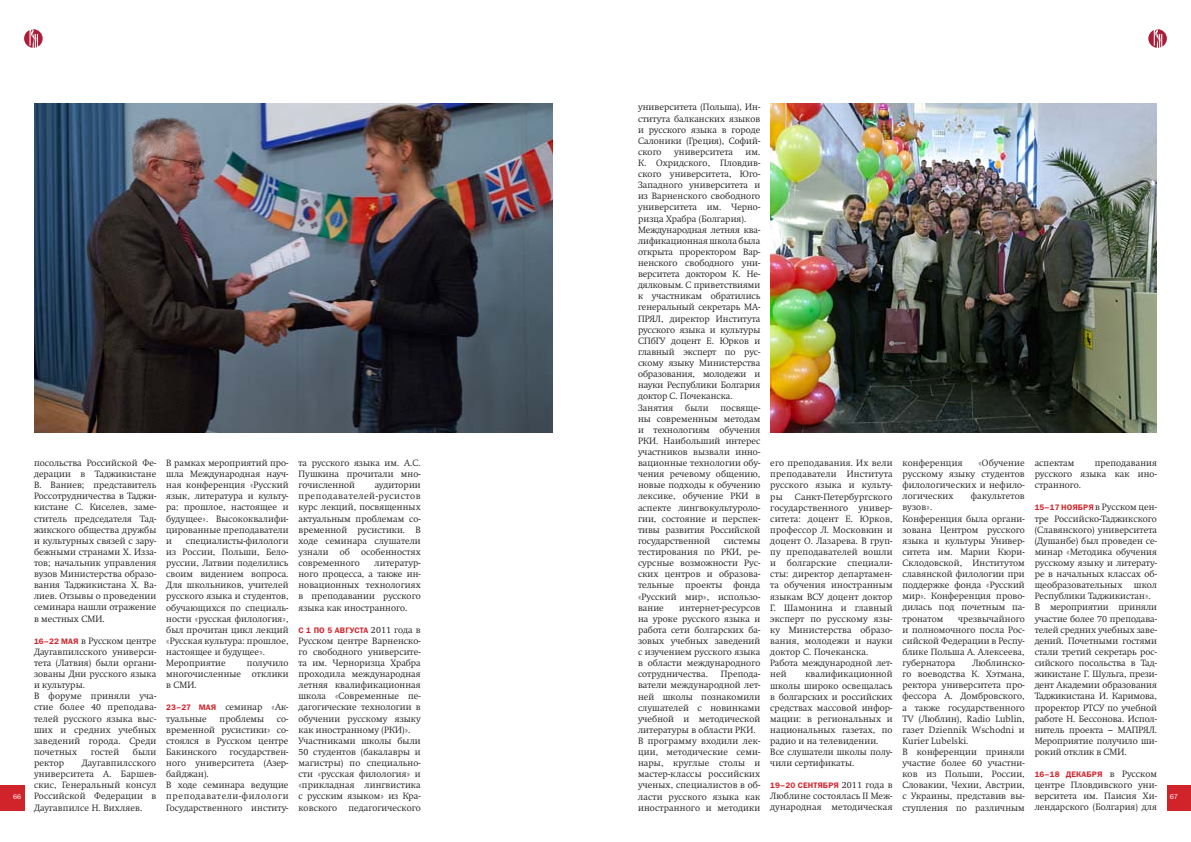
<style>
.page{position:relative;width:1191px;height:842px;background:#fff}
.page>*{position:absolute;margin:0;border:0;box-sizing:border-box;transform-origin:0 0}
.t1{font:9px/11.1px "Swift Light C";letter-spacing:.01em;color:#231f20;text-align:justify}
.t2{font:8px "Franklin Gothic Demi C";letter-spacing:.01em;color:#d1232a}
.t3{font:7px "Franklin Gothic Book C";color:#fff}
.t4{font:6.8px "Franklin Gothic Book C";color:#fff}
</style>
<div class="page">
<div style="left:0;top:785px;width:24px;height:25px;background:#d1232a"></div>
<svg style="left:24px;top:29px;width:19px;height:19px"></svg>
<div style="left:1166px;top:785px;width:25px;height:25px;background:#d1232a"></div>
<svg style="left:1148px;top:29px;width:18px;height:19px"></svg>
<img style="left:34px;top:103px;width:519px;height:330px">
<img style="left:770px;top:103px;width:387px;height:330px">
<p class="t1" style="left:638px;top:102px;width:124px">университета (Польша), Ин&shy;ститута балканских языков и русского языка в городе Салоники (Греция), Софий&shy;ского</p>
<p class="t1" style="left:674px;top:146px;width:61px">университета</p>
<p class="t1" style="left:638px;top:146px;width:124px;text-align:left;text-indent:108px">им.<br>К. Охридского, Пловдив&shy;ского университета, Юго-<br>Западного университета и из Варненского свободного университета им. Черно&shy;ризца Храбра (Болгария).<br>Международная летняя ква&shy;лификационная школа была открыта проректором Вар&shy;ненского свободного уни&shy;верситета доктором К. Не&shy;дялковым. С приветствиями к участникам обратились генеральный секретарь МА-<br>ПРЯЛ, директор Института русского языка и культуры<br>СПбГУ доцент Е. Юрков и главный эксперт по рус&shy;скому языку Министерства образования, молодежи и науки Республики Болгария доктор С. Почеканска.<br>Занятия</p>
<p class="t1" style="left:685px;top:402px;width:25px">были</p>
<p class="t1" style="left:638px;top:402px;width:124px;text-indent:82px">посвяще&shy;ны современным методам и технологиям обучения РКИ. Наибольший интерес участников вызвали инно&shy;вационные технологии обу&shy;чения речевому общению, новые подходы к обучению лексике, обучение РКИ в аспекте лингвокультуроло&shy;гии, состояние и перспек&shy;тивы развития Российской государственной</p>
<p class="t1" style="left:902px;top:457px;width:124px;text-indent:76px">«Обучение русскому языку студентов филологических и нефило&shy;логических</p>
<p class="t1" style="left:902px;top:457px;width:62px">конференция</p>
<p class="t1" style="left:34px;top:457px;width:124px">посольства Российской Фе&shy;дерации в Таджикистане В. Ваниев; представитель Россотрудничества в Таджи&shy;кистане С. Киселев, заме&shy;ститель председателя Тад&shy;жикского общества дружбы и культурных связей с зару&shy;бежными странами Х. Изза&shy;тов; начальник управления вузов Министерства образо&shy;вания Таджикистана Х. Ва&shy;лиев. Отзывы о проведении семинара нашли отражение в местных СМИ.</p>
<p class="t2" style="left:34px;top:636px;width:34px">16–22 мая</p>
<p class="t1" style="left:166px;top:457px;width:124px">В рамках мероприятий про&shy;шла Международная науч&shy;ная конференция «Русский язык, литература и культу&shy;ра: прошлое, настоящее и будущее». Высококвалифи&shy;цированные преподаватели и</p>
<p class="t1" style="left:298px;top:457px;width:124px">та русского языка им. А.С.<br>Пушкина прочитали мно&shy;гочисленной</p>
<p class="t1" style="left:770px;top:458px;width:124px">его преподавания. Их вели преподаватели Института русского языка и культу&shy;ры</p>
<p class="t1" style="left:1034px;top:457px;width:124px;text-indent:60px">преподавания русского языка как ино&shy;странного.</p>
<p class="t2" style="left:1034px;top:503px;width:33px">15–17 ноября</p>
<p class="t1" style="left:1034px;top:457px;width:41px">аспектам</p>
<p class="t1" style="left:298px;top:480px;width:124px;text-indent:76px">аудитории преподавателей-русистов курс лекций, посвященных актуальным проблемам со&shy;временной русистики. В ходе семинара слушатели узнали об особенностях современного</p>
<p class="t1" style="left:770px;top:491px;width:124px;text-align:left;text-indent:25px">Санкт-Петербургского государственного универ&shy;ситета: доцент Е. Юрков, профессор Л. Московкин и доцент О. Лазарева. В груп&shy;пу преподавателей вошли и болгарские специали&shy;сты: директор департамен&shy;та обучения иностранным языкам ВСУ доцент доктор<br>Г. Шамонина и главный эксперт по русскому язы&shy;ку Министерства образо&shy;вания, молодежи и науки доктор С. Почеканска.<br>Работа международной лет&shy;ней</p>
<p class="t1" style="left:971px;top:491px;width:55px">факультетов</p>
<p class="t1" style="left:902px;top:502px;width:124px;text-align:left">вузов».<br>Конференция была органи&shy;зована Центром русского языка и культуры Универ&shy;ситета им. Марии Кюри-<br>Склодовской, Институтом славянской филологии при поддержке фонда «Русский мир». Конференция прово&shy;дилась под почетным па&shy;тронатом</p>
<p class="t1" style="left:1034px;top:502px;width:124px;text-indent:61px">в Русском цен&shy;тре Российско-Таджикского (Славянского) университета (Душанбе) был проведен се&shy;минар «Методика обучения русскому языку и литерату&shy;ре в начальных классах об&shy;щеобразовательных</p>
<p class="t1" style="left:166px;top:535px;width:124px;text-align:left;text-indent:20px">специалисты-филологи из России, Польши, Бело&shy;руссии, Латвии поделились своим видением вопроса.<br>Для школьников, учителей русского языка и студентов, обучающихся по специаль&shy;ности «русская филология», был прочитан цикл лекций «Русская культура: прошлое, настоящее и будущее».<br>Мероприятие</p>
<p class="t1" style="left:638px;top:535px;width:124px;text-indent:86px">системы тестирования по РКИ, ре&shy;сурсные возможности Рус&shy;ских центров и образова&shy;тельные проекты фонда «Русский мир», использо&shy;вание</p>
<p class="t1" style="left:298px;top:557px;width:124px;text-indent:76px">литератур&shy;ного процесса, а также ин&shy;новационных технологиях в преподавании русского языка как иностранного.</p>
<p class="t2" style="left:298px;top:625px;width:43px">С 1 по 5 августа</p>
<p class="t1" style="left:1034px;top:580px;width:124px;text-align:left;text-indent:99px">школ<br>Республики Таджикистан».<br>В мероприятии приняли участие более 70 преподава&shy;телей средних учебных заве&shy;дений. Почетными гостями стали третий секретарь рос&shy;сийского посольства в Тад&shy;жикистане Г. Шульга, прези&shy;дент Академии образования<br>Таджикистана И. Каримова, проректор РТСУ по учебной работе Н. Бессонова. Испол&shy;нитель проекта – МАПРЯЛ.<br>Мероприятие получило ши&shy;рокий отклик в СМИ.</p>
<p class="t2" style="left:1034px;top:770px;width:38px">16–18 декабря</p>
<p class="t1" style="left:638px;top:602px;width:124px;text-indent:41px">интернет-ресурсов на уроке русского языка и работа сети болгарских ба&shy;зовых учебных заведений с изучением русского языка в области международного сотрудничества.</p>
<p class="t1" style="left:902px;top:613px;width:124px;text-indent:56px">чрезвычайного и полномочного посла Рос&shy;сийской Федерации в Респу&shy;блике Польша А. Алексеева, губернатора</p>
<p class="t1" style="left:298px;top:624px;width:124px;text-align:left;text-indent:72px">2011 года в<br>Русском центре Варненско&shy;го свободного университе&shy;та им. Черноризца Храбра проходила международная летняя квалификационная школа «Современные пе&shy;дагогические технологии в обучении русскому языку как иностранному (РКИ)».<br>Участниками школы были<br>50 студентов (бакалавры и магистры) по специально&shy;сти «русская филология» и «прикладная лингвистика с русским языком» из Кра&shy;ковского педагогического</p>
<p class="t1" style="left:34px;top:635px;width:124px;text-align:left;text-indent:47px">в Русском центре<br>Даугавпилсского универси&shy;тета (Латвия) были органи&shy;зованы Дни русского языка и культуры.<br>В форуме приняли уча&shy;стие более 40 преподава&shy;телей русского языка выс&shy;ших и средних учебных заведений города. Среди почетных</p>
<p class="t1" style="left:902px;top:657px;width:124px;text-align:left;text-indent:70px">Люблинско&shy;го воеводства К. Хэтмана, ректора университета про&shy;фессора А. Домбровского, а также государственного<br>TV (Люблин), Radio Lublin, газет Dziennik Wschodni и<br>Kurier Lubelski.<br>В конференции приняли участие более 60 участни&shy;ков из Польши, России,<br>Словакии, Чехии, Австрии, с Украины, представив вы&shy;ступления по различным</p>
<p class="t1" style="left:166px;top:657px;width:124px;text-indent:81px">получило многочисленные отклики в СМИ.</p>
<p class="t2" style="left:166px;top:703px;width:39px">23–27 мая</p>
<p class="t1" style="left:225px;top:702px;width:65px">семинар «Ак-</p>
<p class="t1" style="left:166px;top:713px;width:42px">туальные</p>
<p class="t1" style="left:220px;top:713px;width:46px">проблемы</p>
<p class="t1" style="left:770px;top:669px;width:124px;text-align:left;text-indent:35px">квалификационной школы широко освещалась в болгарских и российских средствах массовой инфор&shy;мации: в региональных и национальных газетах, по радио и на телевидении.<br>Все слушатели школы полу&shy;чили сертификаты.</p>
<p class="t2" style="left:770px;top:781px;width:39px">19–20 cентября</p>
<p class="t1" style="left:638px;top:669px;width:124px;text-align:left;text-indent:83px">Препода&shy;ватели международной лет&shy;ней школы познакомили слушателей с новинками учебной и методической литературы в области РКИ.<br>В программу входили лек&shy;ции, методические семи&shy;нары, круглые столы и мастер-классы российских ученых, специалистов в об&shy;ласти русского языка как иностранного и методики</p>
<p class="t1" style="left:166px;top:713px;width:124px;text-indent:111px">со&shy;временной русистики» со&shy;стоялся в Русском центре Бакинского</p>
<p class="t1" style="left:91px;top:746px;width:30px">гостей</p>
<p class="t1" style="left:133px;top:746px;width:25px">были</p>
<p class="t1" style="left:166px;top:746px;width:124px;text-align:left;text-indent:63px">государствен&shy;ного университета (Азер&shy;байджан).<br>В ходе семинара ведущие преподаватели-филологи<br>Государственного институ-</p>
<p class="t1" style="left:34px;top:757px;width:124px;text-indent:48px">Даугавпилсского университета А. Баршев&shy;скис, Генеральный консул Российской Федерации в Даугавпилсе Н. Вихляев.</p>
<p class="t1" style="left:34px;top:757px;width:32px">ректор</p>
<p class="t1" style="left:1034px;top:768px;width:124px;text-indent:75px">в Русском центре Пловдивского уни&shy;верситета им. Паисия Хи&shy;лендарского (Болгария) для</p>
<p class="t1" style="left:770px;top:780px;width:124px;text-indent:71px">2011 года в Люблине состоялась II Меж&shy;дународная методическая</p>
<p class="t4" style="left:13px;top:793px;width:9px">66</p>
<p class="t3" style="left:1169px;top:793px;width:10px">67</p>
</div>
